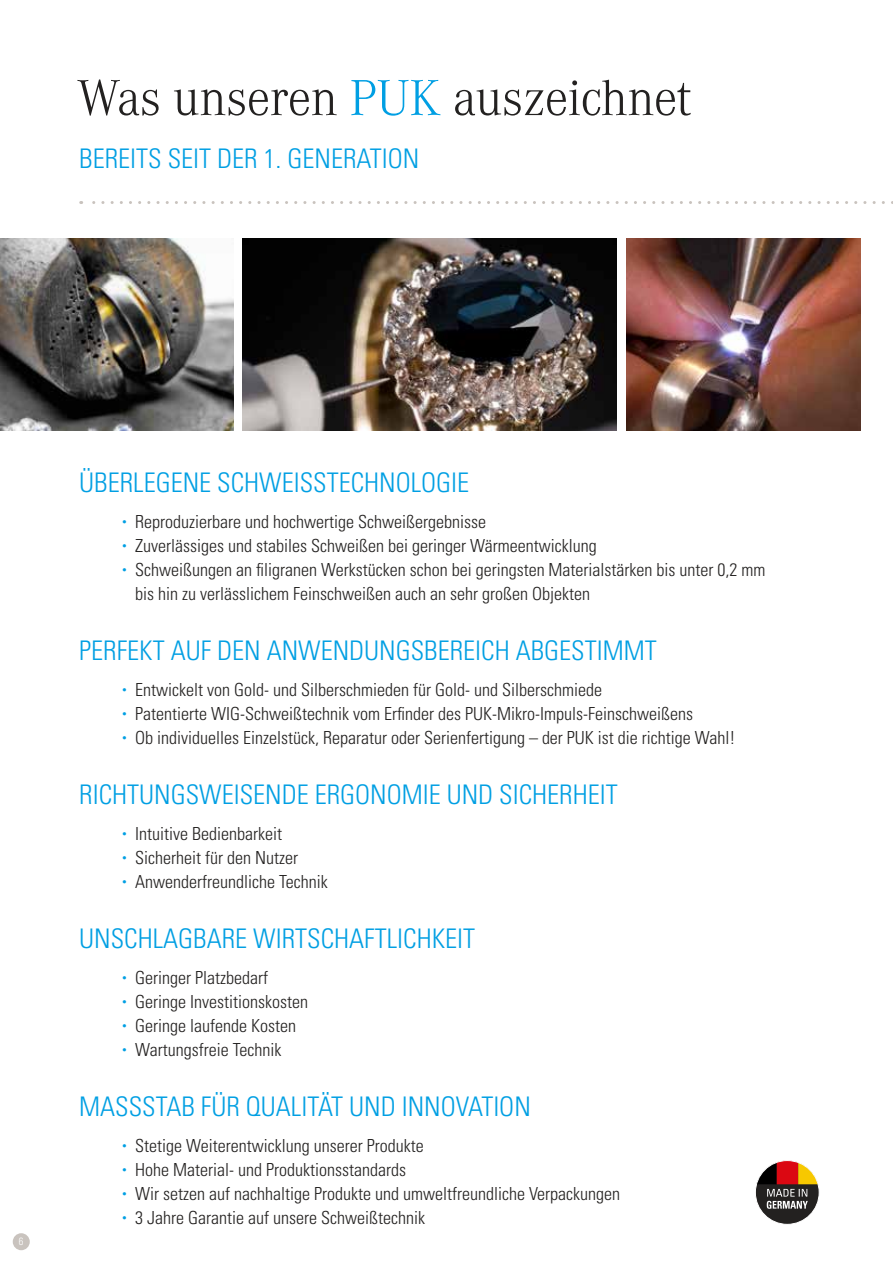
<style>
.page{position:relative;width:893px;height:1263px;background:#fff}
.page>*{position:absolute;margin:0;border:0;box-sizing:border-box;transform-origin:0 0}
.t1{font:300 52.5px "Corporate A";letter-spacing:-.01em;color:#232120}
.t2{font:300 condensed 27px "Univers LT Std";color:#009fe3}
.t3{font:300 condensed 18px/24px "Univers LT Std";color:#232120}
.t4{font:300 condensed 10.5px "Univers LT Std";color:#fff}
.s1{color:#009fe3}
</style>
<div class="page">
<div style="left:755px;top:1160px;width:64px;height:64px;background:#232120;border-radius:50%"></div>
<svg style="left:755px;top:1160px;width:64px;height:49px"></svg>
<img style="left:0;top:238px;width:234px;height:192px">
<img style="left:626px;top:238px;width:234px;height:192px">
<img style="left:242px;top:238px;width:375px;height:192px">
<svg style="left:81px;top:201px;width:812px;height:3px"></svg>
<div style="left:13px;top:1233px;width:17px;height:17px;background:#c9c3be;border-radius:50%"></div>
<h1 class="t1" style="left:77px;top:69px;width:616px">Was unseren <span class="s1">PUK</span> auszeichnet</h1>
<h2 class="t2" style="left:79px;top:142px;width:341px">BEREITS SEIT DER 1. GENERATION</h2>
<p class="t4" style="left:19px;top:1235px;width:6px">6</p>
<h2 class="t2" style="left:79px;top:466px;width:391px">ÜBERLEGENE SCHWEISSTECHNOLOGIE</h2>
<p class="t3" style="left:122px;top:510px;width:366px"><sup>•</sup> Reproduzierbare und hochwertige Schweißergebnisse</p>
<p class="t3" style="left:122px;top:534px;width:476px"><sup>•</sup> Zuverlässiges und stabiles Schweißen bei geringer Wärmeentwicklung</p>
<p class="t3" style="left:135px;top:558px;width:632px;text-indent:-13px"><sup>•</sup> Schweißungen an filigranen Werkstücken schon bei geringsten Materialstärken bis unter 0,2 mm bis hin zu verlässlichem Feinschweißen auch an sehr großen Objekten</p>
<h2 class="t2" style="left:79px;top:634px;width:579px">PERFEKT AUF DEN ANWENDUNGSBEREICH ABGESTIMMT</h2>
<p class="t3" style="left:122px;top:678px;width:482px"><sup>•</sup> Entwickelt von Gold- und Silberschmieden für Gold- und Silberschmiede</p>
<p class="t3" style="left:122px;top:702px;width:573px"><sup>•</sup> Patentierte WIG-Schweißtechnik vom Erfinder des PUK-Mikro-Impuls-Feinschweißens</p>
<p class="t3" style="left:122px;top:726px;width:615px"><sup>•</sup> Ob individuelles Einzelstück, Reparatur oder Serienfertigung – der PUK ist die richtige Wahl!</p>
<h2 class="t2" style="left:79px;top:778px;width:540px">RICHTUNGSWEISENDE ERGONOMIE UND SICHERHEIT</h2>
<p class="t3" style="left:122px;top:822px;width:162px"><sup>•</sup> Intuitive Bedienbarkeit</p>
<p class="t3" style="left:122px;top:846px;width:178px"><sup>•</sup> Sicherheit für den Nutzer</p>
<p class="t3" style="left:122px;top:870px;width:208px"><sup>•</sup> Anwenderfreundliche Technik</p>
<h2 class="t2" style="left:79px;top:922px;width:398px">UNSCHLAGBARE WIRTSCHAFTLICHKEIT</h2>
<p class="t3" style="left:122px;top:966px;width:148px"><sup>•</sup> Geringer Platzbedarf</p>
<p class="t3" style="left:122px;top:990px;width:188px"><sup>•</sup> Geringe Investitionskosten</p>
<p class="t3" style="left:122px;top:1014px;width:176px"><sup>•</sup> Geringe laufende Kosten</p>
<p class="t3" style="left:122px;top:1038px;width:161px"><sup>•</sup> Wartungsfreie Technik</p>
<h2 class="t2" style="left:79px;top:1090px;width:453px">MASSSTAB FÜR QUALITÄT UND INNOVATION</h2>
<p class="t3" style="left:122px;top:1134px;width:303px"><sup>•</sup> Stetige Weiterentwicklung unserer Produkte</p>
<p class="t3" style="left:122px;top:1158px;width:286px"><sup>•</sup> Hohe Material- und Produktionsstandards</p>
<p class="t3" style="left:122px;top:1182px;width:500px"><sup>•</sup> Wir setzen auf nachhaltige Produkte und umweltfreundliche Verpackungen</p>
<p class="t3" style="left:122px;top:1206px;width:305px"><sup>•</sup> 3 Jahre Garantie auf unsere Schweißtechnik</p>
</div>
